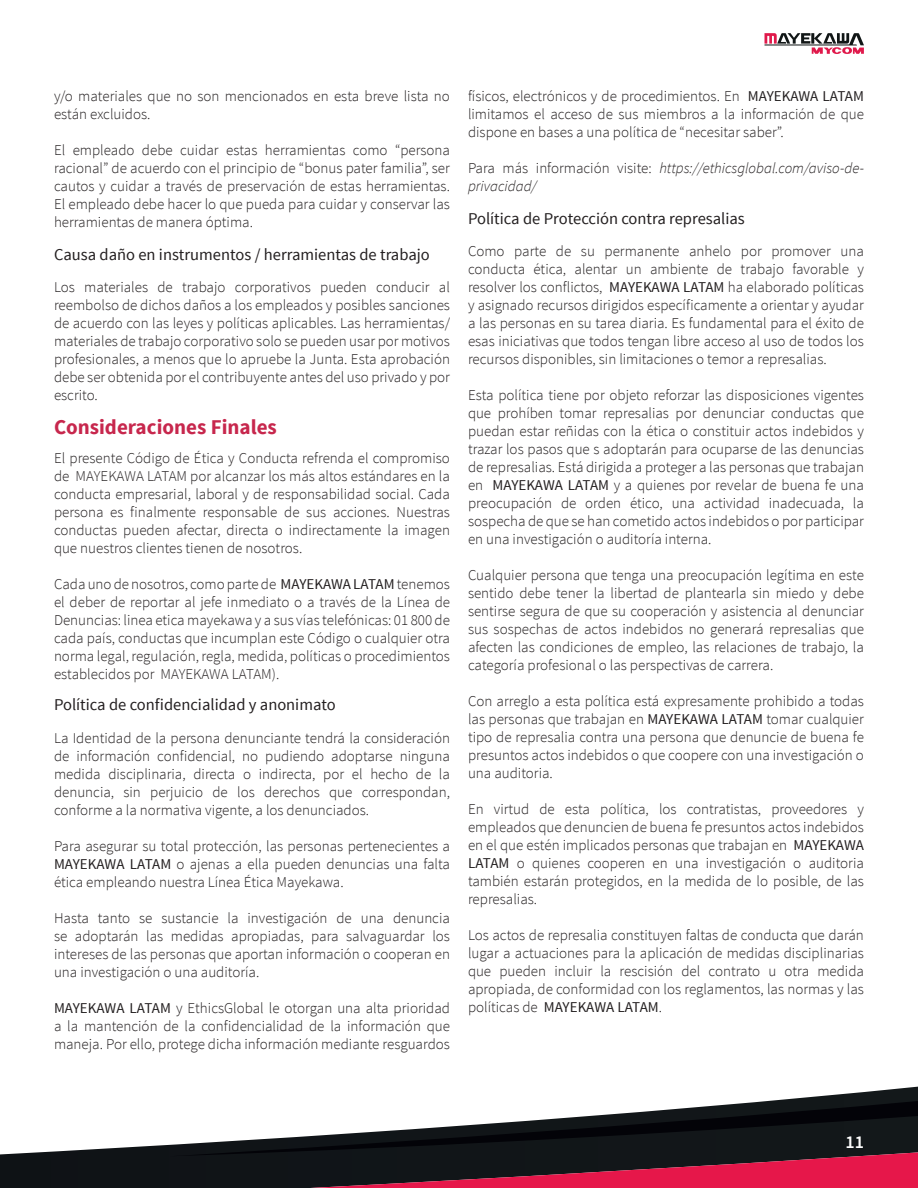
<style>
.page{position:relative;width:918px;height:1188px;background:#fff}
.page>*{position:absolute;margin:0;border:0;box-sizing:border-box;transform-origin:0 0}
.t1{font:700 21px "Source Sans Pro";color:#c7274d}
.t2{font:600 18px "Source Sans Pro";color:#fff}
.t3{font:16.5px "Source Sans Pro";color:#231f20}
.t4{font:300 15px/18px "Source Sans Pro";color:#231f20;text-align:justify}
.t5{font:italic 300 15px/18px "Source Sans Pro";color:#231f20}
.s1{font-weight:400}
.s2{font-style:normal}
</style>
<div class="page">
<svg style="left:768px;top:1087px;width:150px;height:14px"></svg>
<svg style="left:0;top:1101px;width:918px;height:87px"></svg>
<svg style="left:765px;top:33px;width:99px;height:21px"></svg>
<p class="t4" style="left:54px;top:87px;width:398px">y/o materiales que no son mencionados en esta breve lista no están excluidos.</p>
<p class="t4" style="left:54px;top:141px;width:398px">El empleado debe cuidar estas herramientas como “persona racional” de acuerdo con el principio de “bonus pater familia”, ser cautos y cuidar a través de preservación de estas herramientas.<br>El empleado debe hacer lo que pueda para cuidar y conservar las herramientas de manera óptima.</p>
<p class="t3" style="left:54px;top:244px;width:377px">Causa daño en instrumentos / herramientas de trabajo</p>
<p class="t4" style="left:54px;top:278px;width:398px">Los materiales de trabajo corporativos pueden conducir al reembolso de dichos daños a los empleados y posibles sanciones de acuerdo con las leyes y políticas aplicables. Las herramientas/ materiales de trabajo corporativo solo se pueden usar por motivos profesionales, a menos que lo apruebe la Junta. Esta aprobación debe ser obtenida por el contribuyente antes del uso privado y por escrito.</p>
<h1 class="t1" style="left:54px;top:413px;width:224px">Consideraciones Finales</h1>
<p class="t4" style="left:54px;top:449px;width:398px">El presente Código de Ética y Conducta refrenda el compromiso de MAYEKAWA LATAM por alcanzar los más altos estándares en la conducta empresarial, laboral y de responsabilidad social. Cada persona es finalmente responsable de sus acciones. Nuestras conductas pueden afectar, directa o indirectamente la imagen que nuestros clientes tienen de nosotros.</p>
<p class="t4" style="left:54px;top:575px;width:398px">Cada uno de nosotros, como parte de <span class="s1">MAYEKAWA LATAM</span> tenemos el deber de reportar al jefe inmediato o a través de la Línea de Denuncias: linea etica mayekawa y a sus vías telefónicas: 01 800 de cada país, conductas que incumplan este Código o cualquier otra norma legal, regulación, regla, medida, políticas o procedimientos establecidos por MAYEKAWA LATAM).</p>
<p class="t3" style="left:54px;top:694px;width:283px">Política de confidencialidad y anonimato</p>
<p class="t4" style="left:54px;top:729px;width:398px">La Identidad de la persona denunciante tendrá la consideración de información confidencial, no pudiendo adoptarse ninguna medida disciplinaria, directa o indirecta, por el hecho de la denuncia, sin perjuicio de los derechos que correspondan, conforme a la normativa vigente, a los denunciados.</p>
<p class="t4" style="left:54px;top:837px;width:398px">Para asegurar su total protección, las personas pertenecientes a <span class="s1">MAYEKAWA LATAM</span> o ajenas a ella pueden denuncias una falta ética empleando nuestra Línea Ética Mayekawa.</p>
<p class="t4" style="left:54px;top:909px;width:398px">Hasta tanto se sustancie la investigación de una denuncia se adoptarán las medidas apropiadas, para salvaguardar los intereses de las personas que aportan información o cooperan en una investigación o una auditoría.</p>
<p class="t4" style="left:54px;top:999px;width:398px"><span class="s1">MAYEKAWA LATAM</span> y EthicsGlobal le otorgan una alta prioridad a la mantención de la confidencialidad de la información que maneja. Por ello, protege dicha información mediante resguardos</p>
<p class="t4" style="left:468px;top:87px;width:398px">físicos, electrónicos y de procedimientos. En <span class="s1">MAYEKAWA LATAM </span>limitamos el acceso de sus miembros a la información de que dispone en bases a una política de “necesitar saber”.</p>
<p class="t5" style="left:468px;top:159px;width:397px"><span class="s2">Para más información visite:</span> https://ethicsglobal.com/aviso-de&shy;privacidad/</p>
<p class="t3" style="left:468px;top:208px;width:278px">Política de Protección contra represalias</p>
<p class="t4" style="left:468px;top:242px;width:398px">Como parte de su permanente anhelo por promover una conducta ética, alentar un ambiente de trabajo favorable y resolver los conflictos, <span class="s1">MAYEKAWA LATAM</span> ha elaborado políticas y asignado recursos dirigidos específicamente a orientar y ayudar a las personas en su tarea diaria. Es fundamental para el éxito de esas iniciativas que todos tengan libre acceso al uso de todos los recursos disponibles, sin limitaciones o temor a represalias.</p>
<p class="t4" style="left:468px;top:386px;width:398px">Esta política tiene por objeto reforzar las disposiciones vigentes que prohíben tomar represalias por denunciar conductas que puedan estar reñidas con la ética o constituir actos indebidos y trazar los pasos que s adoptarán para ocuparse de las denuncias de represalias. Está dirigida a proteger a las personas que trabajan en <span class="s1">MAYEKAWA LATAM</span> y a quienes por revelar de buena fe una preocupación de orden ético, una actividad inadecuada, la sospecha de que se han cometido actos indebidos o por participar en una investigación o auditoría interna.</p>
<p class="t4" style="left:468px;top:566px;width:398px">Cualquier persona que tenga una preocupación legítima en este sentido debe tener la libertad de plantearla sin miedo y debe sentirse segura de que su cooperación y asistencia al denunciar sus sospechas de actos indebidos no generará represalias que afecten las condiciones de empleo, las relaciones de trabajo, la categoría profesional o las perspectivas de carrera.</p>
<p class="t4" style="left:468px;top:692px;width:398px">Con arreglo a esta política está expresamente prohibido a todas las personas que trabajan en <span class="s1">MAYEKAWA LATAM</span> tomar cualquier tipo de represalia contra una persona que denuncie de buena fe presuntos actos indebidos o que coopere con una investigación o una auditoria.</p>
<p class="t4" style="left:468px;top:800px;width:398px">En virtud de esta política, los contratistas, proveedores y empleados que denuncien de buena fe presuntos actos indebidos en el que estén implicados personas que trabajan en <span class="s1">MAYEKAWA LATAM</span> o quienes cooperen en una investigación o auditoria también estarán protegidos, en la medida de lo posible, de las represalias.</p>
<p class="t4" style="left:468px;top:926px;width:398px">Los actos de represalia constituyen faltas de conducta que darán lugar a actuaciones para la aplicación de medidas disciplinarias que pueden incluir la rescisión del contrato u otra medida apropiada, de conformidad con los reglamentos, las normas y las políticas de <span class="s1">MAYEKAWA LATAM</span>.</p>
<p class="t2" style="left:846px;top:1130px;width:20px">11</p>
</div>
